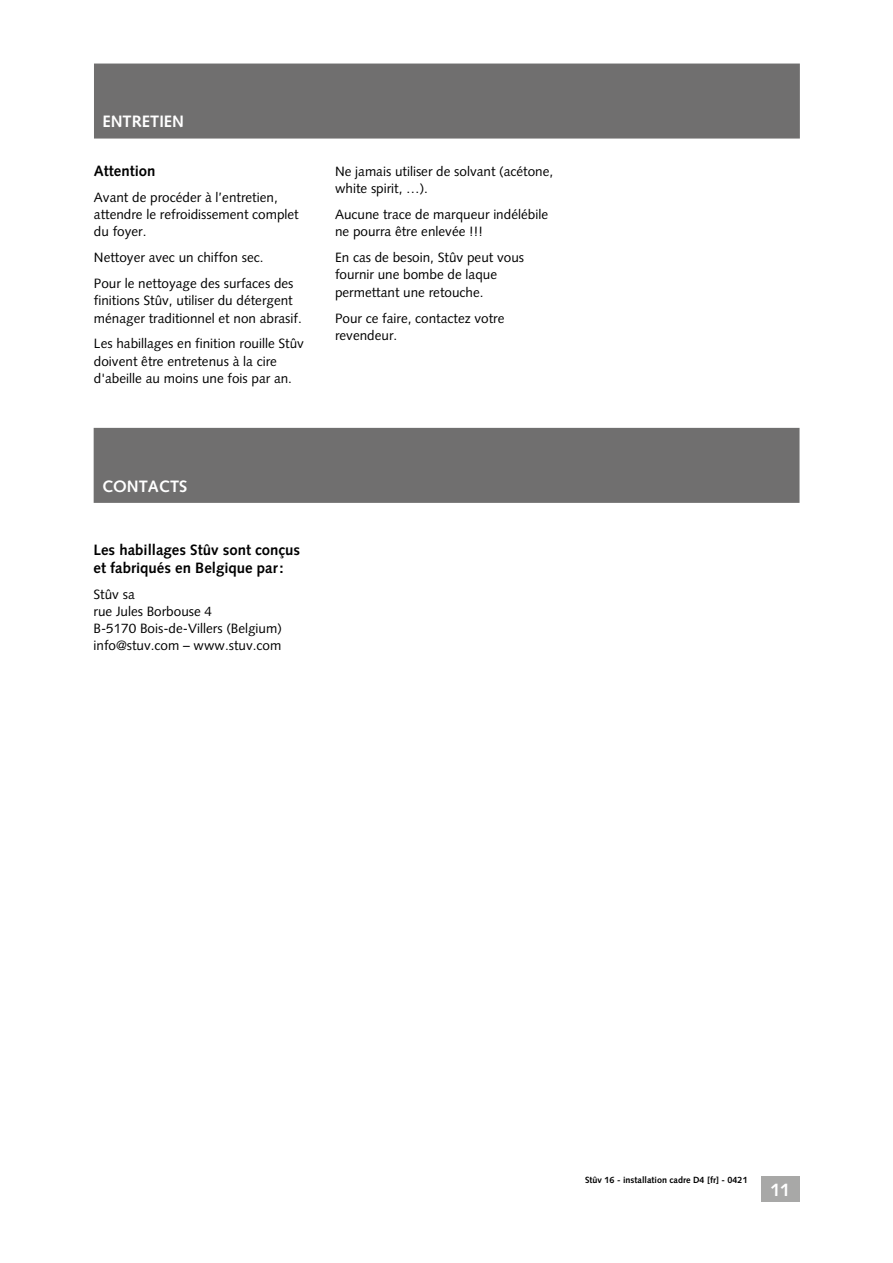
<style>
.page{position:relative;width:893px;height:1263px;background:#fff}
.page>*{position:absolute;margin:0;border:0;box-sizing:border-box;transform-origin:0 0}
.t1{font:700 18px "Syntax LT Std";color:#fff}
.t2{font:700 16.5px "Syntax LT Std";color:#fff}
.t3{font:700 15px/17.2px "Syntax LT Std";color:#000}
.t4{font:13.5px/17.2px "Syntax LT Std";color:#000}
.t5{font:700 9px "Syntax LT Std";color:#000}
</style>
<div class="page">
<div style="left:761px;top:1176px;width:38px;height:26px;background:#a8a8a7"></div>
<div style="left:94px;top:64px;width:706px;height:75px;background:#706f6f"></div>
<div style="left:94px;top:428px;width:705px;height:75px;background:#706f6f"></div>
<p class="t2" style="left:102px;top:112px;width:83px">ENTRETIEN</p>
<p class="t3" style="left:94px;top:162px;width:63px">Attention</p>
<p class="t4" style="left:94px;top:189px;width:206px">Avant de procéder à l’entretien, attendre le refroidissement complet du foyer.</p>
<p class="t4" style="left:94px;top:245px;width:201px;line-height:26px">Nettoyer avec un chiffon sec.<br>Pour le nettoyage des surfaces des</p>
<p class="t4" style="left:94px;top:292px;width:209px">finitions Stûv, utiliser du détergent ménager traditionnel et non abrasif.</p>
<p class="t4" style="left:94px;top:335px;width:212px">Les habillages en finition rouille Stûv doivent être entretenus à la cire d'abeille au moins une fois par an.</p>
<p class="t4" style="left:335px;top:163px;width:220px">Ne jamais utiliser de solvant (acétone, white spirit, …).</p>
<p class="t4" style="left:335px;top:206px;width:215px">Aucune trace de marqueur indélébile ne pourra être enlevée !!!</p>
<p class="t4" style="left:335px;top:249px;width:191px">En cas de besoin, Stûv peut vous fournir une bombe de laque permettant une retouche.</p>
<p class="t4" style="left:335px;top:309px;width:171px">Pour ce faire, contactez votre revendeur.</p>
<p class="t2" style="left:102px;top:476px;width:87px">CONTACTS</p>
<p class="t3" style="left:94px;top:542px;width:208px">Les habillages Stûv sont conçus et fabriqués en Belgique par:</p>
<p class="t4" style="left:94px;top:585px;width:190px">Stûv sa<br>rue Jules Borbouse 4<br>B-5170 Bois-de-Villers (Belgium) info@stuv.com – www.stuv.com</p>
<p class="t5" style="left:585px;top:1175px;width:164px">Stûv 16 - installation cadre D4 [fr] - 0421</p>
<h1 class="t1" style="left:770px;top:1180px;width:21px">11</h1>
</div>
